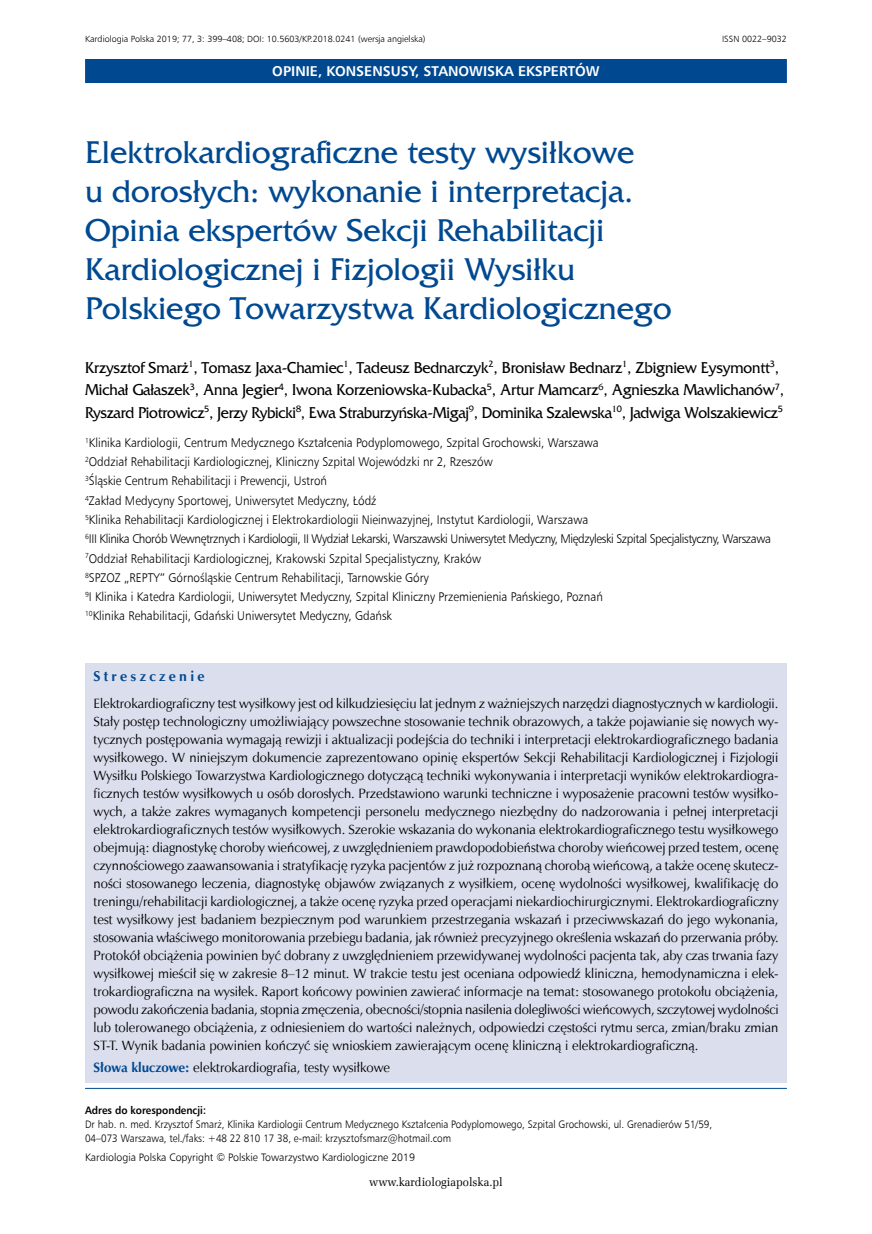
<style>
.page{position:relative;width:872px;height:1234px;background:#fff}
.page>*{position:absolute;margin:0;border:0;box-sizing:border-box;transform-origin:0 0}
._01_Tytul_pierwszy{font:33px/39px "France";color:#004990}
._03_Autor{font:16.5px/22.5px "France";letter-spacing:-.01em;color:#000;scale:.94 1}
.t1{font:700 14.25px "Humnst 777 EU";color:#fff}
._11_Streszczenie_sro{font:700 14.25px "Zapf Humnst EU";letter-spacing:.23em;color:#004990}
._12_Streszczenie_pol{font:13.5px/18px "Zapf Humnst EU";color:#000;text-align:justify}
._11_Streszczenie_slo{font:13.5px "Zapf Humnst EU";color:#000}
._04_Praca{font:12.6px "Humnst 777 Lt EU";color:#000;scale:.93 1}
._04_Praca-2{font:12.6px "Humnst 777 Lt EU";letter-spacing:-.03em;color:#000;scale:.93 1}
.t2{font:12px "Zapf Ellipt EU";color:#000;scale:.95 1}
._05_Adres_do_korespo{font:10.8px/14.2px "Humnst 777 Lt EU";color:#000;scale:.92 1}
._05_Adres_do_korespo-2{font:10.8px "Humnst 777 Lt EU";color:#000}
.t3{font:9px "Humnst 777 Lt EU";color:#000}
.s1{font-weight:700;color:#004990}
.s2{font-family:"Humnst 777 EU";font-weight:700}
</style>
<div class="page">
<div style="left:85px;top:662px;width:702px;height:420px;background:#dbdeed"></div>
<hr style="left:85px;top:1087px;width:702px;height:1px;background:#004990">
<div style="left:85px;top:59px;width:702px;height:24px;background:#004990"></div>
<p class="t3" style="left:85px;top:33px;width:342px">Kardiologia Polska 2019; 77, 3: 399–408; DOI: 10.5603/KP.2018.0241 (wersja angielska)</p>
<p class="t3" style="left:722px;top:33px;width:66px">ISSN 0022–9032</p>
<p class="t1" style="left:272px;top:62px;width:329px">OPINIE, KONSENSUSY, STANOWISKA EKSPERTÓW</p>
<p class="_01_Tytul_pierwszy" style="left:85px;top:133px;width:588px">Elektrokardiograficzne testy wysiłkowe<br>u dorosłych: wykonanie i interpretacja.<br>Opinia ekspertów Sekcji Rehabilitacji Kardiologicznej i Fizjologii Wysiłku Polskiego Towarzystwa Kardiologicznego</p>
<p class="_03_Autor" style="left:85px;top:356px;width:745px">Krzysztof Smarż<sup>1</sup>, Tomasz Jaxa-Chamiec<sup>1</sup>, Tadeusz Bednarczyk<sup>2</sup>, Bronisław Bednarz<sup>1</sup>, Zbigniew Eysymontt<sup>3</sup>,<br>Michał Gałaszek<sup>3</sup>, Anna Jegier<sup>4</sup>, Iwona Korzeniowska-Kubacka<sup>5</sup>, Artur Mamcarz<sup>6</sup>, Agnieszka Mawlichanów<sup>7</sup>,<br>Ryszard Piotrowicz<sup>5</sup>, Jerzy Rybicki<sup>8</sup>, Ewa Straburzyńska-Migaj<sup>9</sup>, Dominika Szalewska<sup>10</sup>, Jadwiga Wolszakiewicz<sup>5</sup></p>
<p class="_04_Praca" style="left:85px;top:435px;width:554px"><sup>1</sup>Klinika Kardiologii, Centrum Medycznego Kształcenia Podyplomowego, Szpital Grochowski, Warszawa</p>
<p class="_04_Praca" style="left:85px;top:454px;width:440px"><sup>2</sup>Oddział Rehabilitacji Kardiologicznej, Kliniczny Szpital Wojewódzki nr 2, Rzeszów</p>
<p class="_04_Praca" style="left:85px;top:473px;width:262px"><sup>3</sup>Śląskie Centrum Rehabilitacji i Prewencji, Ustroń</p>
<p class="_04_Praca" style="left:85px;top:492px;width:315px"><sup>4</sup>Zakład Medycyny Sportowej, Uniwersytet Medyczny, Łódź</p>
<p class="_04_Praca" style="left:85px;top:512px;width:542px"><sup>5</sup>Klinika Rehabilitacji Kardiologicznej i Elektrokardiologii Nieinwazyjnej, Instytut Kardiologii, Warszawa</p>
<p class="_04_Praca-2" style="left:85px;top:531px;width:739px"><sup>6</sup>III Klinika Chorób Wewnętrznych i Kardiologii, II Wydział Lekarski, Warszawski Uniwersytet Medyczny, Międzyleski Szpital Specjalistyczny, Warszawa</p>
<p class="_04_Praca" style="left:85px;top:550px;width:427px"><sup>7</sup>Oddział Rehabilitacji Kardiologicznej, Krakowski Szpital Specjalistyczny, Kraków</p>
<p class="_04_Praca" style="left:85px;top:569px;width:371px"><sup>8</sup>SPZOZ „REPTY” Górnośląskie Centrum Rehabilitacji, Tarnowskie Góry</p>
<p class="_04_Praca" style="left:85px;top:589px;width:558px"><sup>9</sup>I Klinika i Katedra Kardiologii, Uniwersytet Medyczny, Szpital Kliniczny Przemienienia Pańskiego, Poznań</p>
<p class="_04_Praca" style="left:85px;top:608px;width:332px"><sup>10</sup>Klinika Rehabilitacji, Gdański Uniwersytet Medyczny, Gdańsk</p>
<p class="_11_Streszczenie_sro" style="left:94px;top:667px;width:112px">Streszczenie</p>
<p class="_12_Streszczenie_pol" style="left:94px;top:694px;width:687px">Elektrokardiograficzny test wysiłkowy jest od kilkudziesięciu lat jednym z ważniejszych narzędzi diagnostycznych w kardiologii.<br>Stały postęp technologiczny umożliwiający powszechne stosowanie technik obrazowych, a także pojawianie się nowych wy&shy;tycznych postępowania wymagają rewizji i aktualizacji podejścia do techniki i interpretacji elektrokardiograficznego badania wysiłkowego. W niniejszym dokumencie zaprezentowano opinię ekspertów Sekcji Rehabilitacji Kardiologicznej i Fizjologii Wysiłku Polskiego Towarzystwa Kardiologicznego dotyczącą techniki wykonywania i interpretacji wyników elektrokardiogra&shy;ficznych testów wysiłkowych u osób dorosłych. Przedstawiono warunki techniczne i wyposażenie pracowni testów wysiłko&shy;wych, a także zakres wymaganych kompetencji personelu medycznego niezbędny do nadzorowania i pełnej interpretacji elektrokardiograficznych testów wysiłkowych. Szerokie wskazania do wykonania elektrokardiograficznego testu wysiłkowego obejmują: diagnostykę choroby wieńcowej, z uwzględnieniem prawdopodobieństwa choroby wieńcowej przed testem, ocenę czynnościowego zaawansowania i stratyfikację ryzyka pacjentów z już rozpoznaną chorobą wieńcową, a także ocenę skutecz&shy;ności stosowanego leczenia, diagnostykę objawów związanych z wysiłkiem, ocenę wydolności wysiłkowej, kwalifikację do treningu/rehabilitacji kardiologicznej, a także ocenę ryzyka przed operacjami niekardiochirurgicznymi. Elektrokardiograficzny test wysiłkowy jest badaniem bezpiecznym pod warunkiem przestrzegania wskazań i przeciwwskazań do jego wykonania, stosowania właściwego monitorowania przebiegu badania, jak również precyzyjnego określenia wskazań do przerwania próby.<br>Protokół obciążenia powinien być dobrany z uwzględnieniem przewidywanej wydolności pacjenta tak, aby czas trwania fazy wysiłkowej mieścił się w zakresie 8–12 minut. W trakcie testu jest oceniana odpowiedź kliniczna, hemodynamiczna i elek&shy;trokardiograficzna na wysiłek. Raport końcowy powinien zawierać informacje na temat: stosowanego protokołu obciążenia, powodu zakończenia badania, stopnia zmęczenia, obecności/stopnia nasilenia dolegliwości wieńcowych, szczytowej wydolności lub tolerowanego obciążenia, z odniesieniem do wartości należnych, odpowiedzi częstości rytmu serca, zmian/braku zmian ST-T. Wynik badania powinien kończyć się wnioskiem zawierającym ocenę kliniczną i elektrokardiograficzną.</p>
<p class="_11_Streszczenie_slo" style="left:94px;top:1059px;width:298px"><span class="s1">Słowa kluczowe:</span> elektrokardiografia, testy wysiłkowe</p>
<p class="_05_Adres_do_korespo" style="left:85px;top:1102px;width:683px"><span class="s2">Adres do korespondencji:<br></span>Dr hab. n. med. Krzysztof Smarż, Klinika Kardiologii Centrum Medycznego Kształcenia Podyplomowego, Szpital Grochowski, ul. Grenadierów 51/59,<br>04–073 Warszawa, tel./faks: +48 22 810 17 38, e-mail: krzysztofsmarz@hotmail.com</p>
<p class="_05_Adres_do_korespo-2" style="left:85px;top:1149px;width:331px">Kardiologia Polska Copyright © Polskie Towarzystwo Kardiologiczne 2019</p>
<p class="t2" style="left:369px;top:1174px;width:142px">www.kardiologiapolska.pl</p>
</div>
